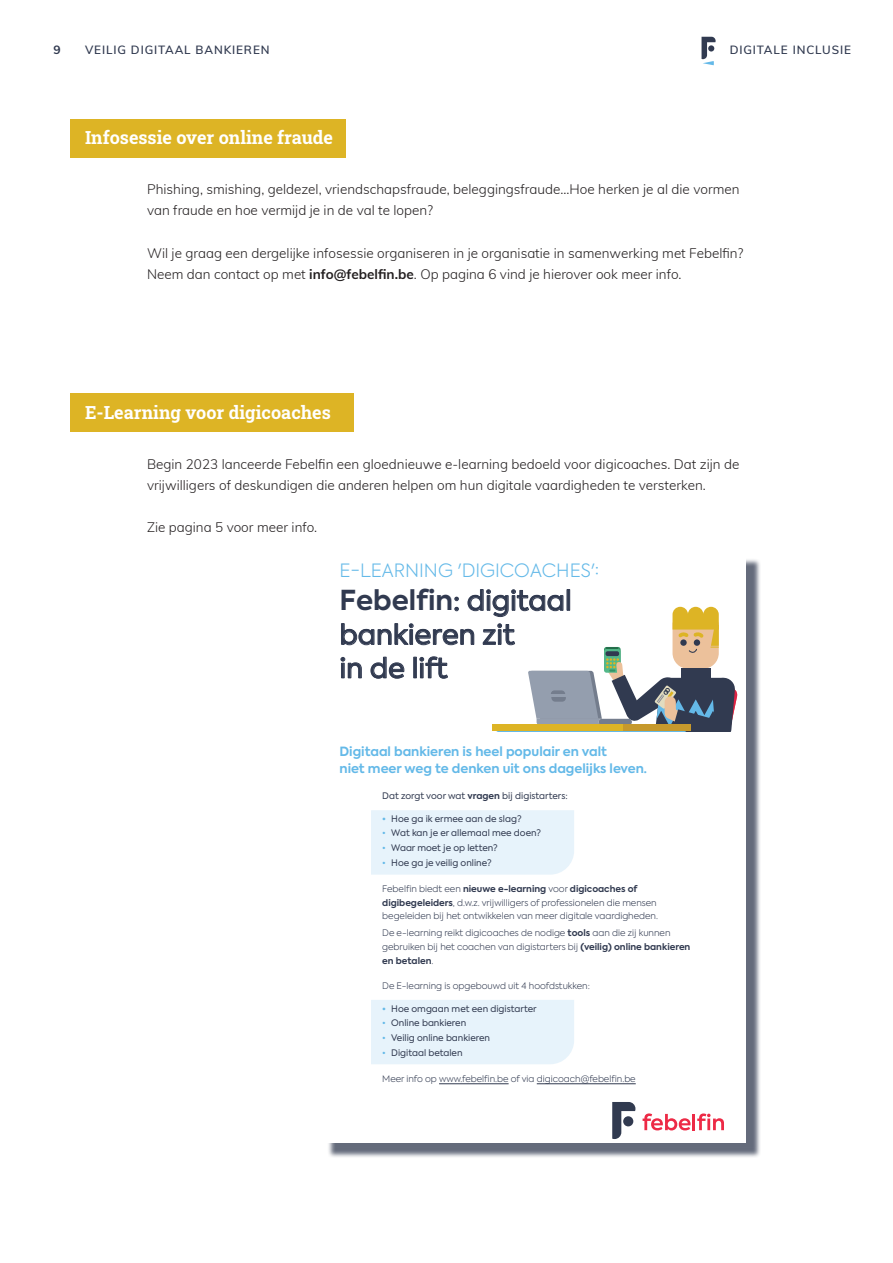
<style>
.page{position:relative;width:893px;height:1263px;background:#fff}
.page>*{position:absolute;margin:0;border:0;box-sizing:border-box;transform-origin:0 0}
.t1{font:27.45px/33.8px "Axiforma";color:#313a50}
.t2{font:300 18.3px "Axiforma";color:#64b9e8}
.Body{font:700 18px "Roboto Slab";color:#fff}
.Body-2{font:300 13.5px/21px "Muli";color:#231f20}
.t3{font:700 12.75px/17px "Axiforma";color:#64b9e8}
.t4{font:700 12px "Muli";color:#313a50}
.t5{font:600 11.7px "Muli";letter-spacing:.075em;color:#313a50}
.t6{font:300 9px/13.8px "Axiforma";color:#313a50}
.t7{font:9px "Axiforma";color:#313a50}
.s1{font-weight:700}
.s2{font-weight:500;color:#64b9e8}
.s3{color:#64b9e8}
</style>
<div class="page">
<svg style="left:701px;top:37px;width:15px;height:28px"></svg>
<div style="left:70px;top:119px;width:275px;height:38px;background:#ddb425"></div>
<div style="left:70px;top:394px;width:283px;height:38px;background:#ddb425"></div>
<div style="left:327px;top:558px;width:434px;height:600px;background:#313a50;opacity:.75"></div>
<div style="left:321px;top:552px;width:425px;height:591px;background:#fff"></div>
<div style="left:371px;top:1000px;width:203px;height:64px;background:#e7f3fb"></div>
<div style="left:371px;top:810px;width:203px;height:65px;background:#e7f3fb"></div>
<svg style="left:528px;top:607px;width:219px;height:124px"></svg>
<div style="left:492px;top:724px;width:199px;height:7px;background:#ddb425"></div>
<div style="left:624px;top:724px;width:67px;height:7px;background:#c6992c"></div>
<hr style="left:439px;top:1083px;width:70px;height:1px;background:#313a50">
<hr style="left:537px;top:1083px;width:99px;height:1px;background:#313a50">
<svg style="left:612px;top:1102px;width:23px;height:37px"></svg>
<div style="left:623px;top:1116px;width:10px;height:10px;background:#313a50;border-radius:50%"></div>
<svg style="left:643px;top:1113px;width:48px;height:17px"></svg>
<hr style="left:692px;top:1114px;width:3px;height:16px;background:#ed2a46">
<svg style="left:697px;top:1113px;width:27px;height:17px"></svg>
<p class="t4" style="left:53px;top:41px;width:9px">9</p>
<p class="t5" style="left:730px;top:41px;width:123px">DIGITALE INCLUSIE</p>
<p class="t5" style="left:85px;top:42px;width:186px">VEILIG DIGITAAL BANKIEREN</p>
<p class="Body" style="left:85px;top:125px;width:250px">Infosessie over online fraude</p>
<p class="Body-2" style="left:147px;top:178px;width:594px">Phishing, smishing, geldezel, vriendschapsfraude, beleggingsfraude…Hoe herken je al die vormen van fraude en hoe vermijd je in de val te lopen?</p>
<p class="Body-2" style="left:147px;top:241px;width:598px">Wil je graag een dergelijke infosessie organiseren in je organisatie in samenwerking met Febelfin?<br>Neem dan contact op met <span class="s1">info@febelfin.be</span>. Op pagina 6 vind je hierover ook meer info.</p>
<p class="Body" style="left:85px;top:400px;width:247px">E-Learning voor digicoaches</p>
<p class="Body-2" style="left:147px;top:453px;width:594px">Begin 2023 lanceerde Febelfin een gloednieuwe e-learning bedoeld voor digicoaches. Dat zijn de vrijwilligers of deskundigen die anderen helpen om hun digitale vaardigheden te versterken.</p>
<p class="Body-2" style="left:147px;top:516px;width:172px">Zie pagina 5 voor meer info.</p>
<p class="t2" style="left:340px;top:559px;width:261px">E-LEARNING 'DIGICOACHES':</p>
<p class="t1" style="left:340px;top:584px;width:234px"><span class="s1">Febelfin</span>: digitaal bankieren zit<br>in de lift</p>
<p class="t3" style="left:340px;top:743px;width:309px">Digitaal bankieren is heel populair en valt<br>niet meer weg te denken uit ons dagelijks leven.</p>
<p class="t7" style="left:382px;top:790px;width:187px">Dat zorgt voor wat <span class="s1">vragen</span> bij digistarters:</p>
<p class="t7" style="left:382px;top:813px;width:141px"><span class="s2">•</span> Hoe ga ik ermee aan de slag?</p>
<p class="t7" style="left:382px;top:827px;width:160px"><span class="s3">•</span> Wat kan je er allemaal mee doen?</p>
<p class="t7" style="left:382px;top:842px;width:117px"><span class="s3">•</span> Waar moet je op letten?</p>
<p class="t7" style="left:382px;top:857px;width:111px"><span class="s3">•</span> Hoe ga je veilig online?</p>
<p class="t6" style="left:382px;top:882px;width:277px">Febelfin biedt een <span class="s1">nieuwe e-learning</span> voor <span class="s1">digicoaches of digibegeleiders</span>, d.w.z. vrijwilligers of professionelen die mensen begeleiden bij het ontwikkelen van meer digitale vaardigheden.</p>
<p class="t6" style="left:382px;top:926px;width:310px">De e-learning reikt digicoaches de nodige <span class="s1">tools</span> aan die zij kunnen gebruiken bij het coachen van digistarters bij <span class="s1">(veilig) online bankieren en betalen</span>.</p>
<p class="t6" style="left:382px;top:979px;width:209px">De E-learning is opgebouwd uit 4 hoofdstukken:</p>
<p class="t7" style="left:382px;top:1003px;width:156px"><span class="s2">•</span> Hoe omgaan met een digistarter</p>
<p class="t7" style="left:382px;top:1017px;width:85px"><span class="s3">•</span> Online bankieren</p>
<p class="t7" style="left:382px;top:1032px;width:109px"><span class="s3">•</span> Veilig online bankieren</p>
<p class="t7" style="left:382px;top:1047px;width:82px"><span class="s3">•</span> Digitaal betalen</p>
<p class="t6" style="left:382px;top:1072px;width:255px">Meer info op www.febelfin.be of via digicoach@febelfin.be</p>
</div>
